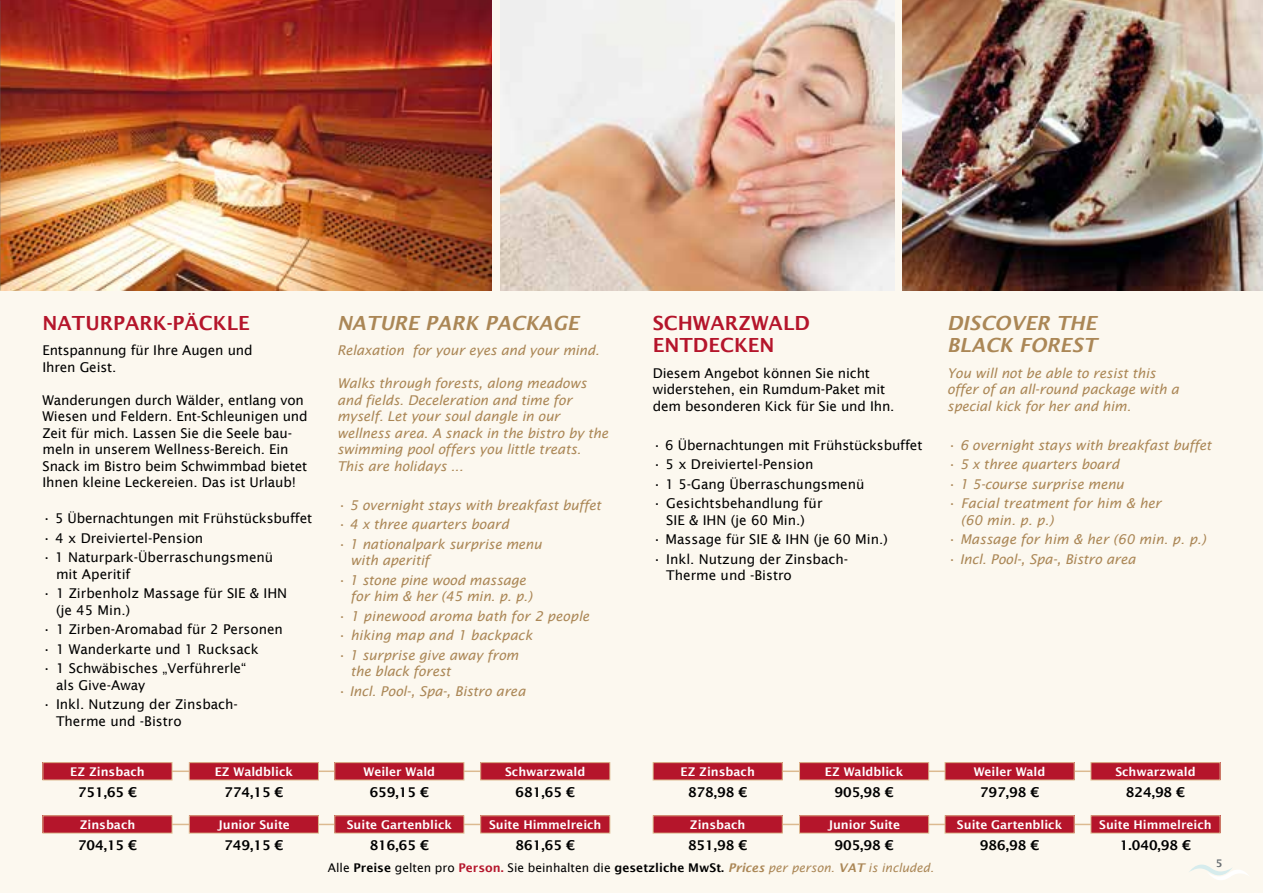
<style>
.page{position:relative;width:1263px;height:893px;background:#fcf8ef}
.page>*{position:absolute;margin:0;border:0;box-sizing:border-box;transform-origin:0 0}
.t1{font:italic 600 19.5px/22.5px "Lucida Sans";color:#ab8756}
.t2{font:600 19.5px/22.5px "Lucida Sans";color:#b5152b}
.t3{font:13.5px/16.5px "Lucida Sans";letter-spacing:-.01em;color:#000}
.t4{font:italic 13.5px/16.5px "Lucida Sans";letter-spacing:-.01em;color:#ab8756}
.t5{font:600 13.5px "Lucida Sans";color:#000}
.t6{font:600 12px "Lucida Sans";color:#fff}
.t7{font:12px "Lucida Sans";color:#000}
.t8{font:600 10.5px "Lucida Sans";color:#676d71}
.s1{font-weight:600}
.s2{font-weight:600;color:#b5152b}
.s3{font-weight:600;font-style:italic;color:#ab8756}
.s4{font-style:italic;color:#ab8756}
</style>
<div class="page">
<svg style="left:1189px;top:864px;width:59px;height:16px"></svg>
<hr style="left:141px;top:770px;width:377px;height:2px;background:#dcba90">
<hr style="left:141px;top:824px;width:377px;height:1px;background:#dcba90">
<div style="left:335px;top:763px;width:129px;height:17px;background:#b5152b"></div>
<div style="left:334px;top:762px;width:130px;height:18px;border:1px solid #dcba90"></div>
<div style="left:335px;top:816px;width:129px;height:17px;background:#b5152b"></div>
<div style="left:334px;top:815px;width:130px;height:18px;border:1px solid #dcba90"></div>
<div style="left:189px;top:763px;width:129px;height:17px;background:#b5152b"></div>
<div style="left:189px;top:762px;width:130px;height:18px;border:1px solid #dcba90"></div>
<div style="left:189px;top:816px;width:129px;height:17px;background:#b5152b"></div>
<div style="left:189px;top:815px;width:130px;height:18px;border:1px solid #dcba90"></div>
<div style="left:43px;top:763px;width:129px;height:17px;background:#b5152b"></div>
<div style="left:43px;top:762px;width:129px;height:18px;border:1px solid #dcba90"></div>
<div style="left:43px;top:816px;width:129px;height:17px;background:#b5152b"></div>
<div style="left:43px;top:815px;width:129px;height:18px;border:1px solid #dcba90"></div>
<div style="left:481px;top:763px;width:129px;height:17px;background:#b5152b"></div>
<div style="left:480px;top:762px;width:130px;height:18px;border:1px solid #dcba90"></div>
<div style="left:481px;top:816px;width:129px;height:17px;background:#b5152b"></div>
<div style="left:480px;top:815px;width:130px;height:18px;border:1px solid #dcba90"></div>
<img style="left:1px;top:0;width:491px;height:290px">
<img style="left:0;top:0;width:1px;height:290px">
<hr style="left:751px;top:770px;width:377px;height:2px;background:#dcba90">
<hr style="left:751px;top:824px;width:377px;height:1px;background:#dcba90">
<div style="left:945px;top:763px;width:129px;height:17px;background:#b5152b"></div>
<div style="left:945px;top:762px;width:129px;height:18px;border:1px solid #dcba90"></div>
<div style="left:945px;top:816px;width:129px;height:17px;background:#b5152b"></div>
<div style="left:945px;top:815px;width:129px;height:18px;border:1px solid #dcba90"></div>
<div style="left:799px;top:763px;width:130px;height:17px;background:#b5152b"></div>
<div style="left:799px;top:762px;width:130px;height:18px;border:1px solid #dcba90"></div>
<div style="left:799px;top:816px;width:130px;height:17px;background:#b5152b"></div>
<div style="left:799px;top:815px;width:130px;height:18px;border:1px solid #dcba90"></div>
<div style="left:653px;top:763px;width:129px;height:17px;background:#b5152b"></div>
<div style="left:653px;top:762px;width:130px;height:18px;border:1px solid #dcba90"></div>
<div style="left:653px;top:816px;width:129px;height:17px;background:#b5152b"></div>
<div style="left:653px;top:815px;width:130px;height:18px;border:1px solid #dcba90"></div>
<div style="left:1091px;top:763px;width:129px;height:17px;background:#b5152b"></div>
<div style="left:1090px;top:762px;width:130px;height:18px;border:1px solid #dcba90"></div>
<div style="left:1091px;top:816px;width:129px;height:17px;background:#b5152b"></div>
<div style="left:1090px;top:815px;width:130px;height:18px;border:1px solid #dcba90"></div>
<img style="left:500px;top:0;width:394px;height:290px">
<img style="left:903px;top:0;width:360px;height:290px">
<h1 class="t2" style="left:43px;top:311px;width:209px">Naturpark-Päckle</h1>
<p class="t3" style="left:43px;top:342px;width:212px">Entspannung für Ihre Augen und<br>Ihren Geist.</p>
<p class="t3" style="left:43px;top:392px;width:267px">Wanderungen durch Wälder, entlang von Wiesen und Feldern. Ent-Schleunigen und Zeit für mich. Lassen Sie die Seele bau&shy;meln in unserem Wellness-Bereich. Ein Snack im Bistro beim Schwimmbad bietet Ihnen kleine Leckereien. Das ist Urlaub!</p>
<p class="t3" style="left:43px;top:510px;width:271px">• 5 Übernachtungen mit Frühstücksbuffet</p>
<p class="t3" style="left:43px;top:530px;width:162px">• 4 x Dreiviertel-Pension</p>
<p class="t3" style="left:56px;top:549px;width:219px;text-indent:-14px">• 1 Naturpark-Überraschungsmenü mit Aperitif</p>
<p class="t3" style="left:56px;top:585px;width:233px;text-indent:-14px">• 1 Zirbenholz Massage für SIE &amp; IHN (je 45 Min.)</p>
<p class="t3" style="left:43px;top:621px;width:242px">• 1 Zirben-Aromabad für 2 Personen</p>
<p class="t3" style="left:43px;top:641px;width:218px">• 1 Wanderkarte und 1 Rucksack</p>
<p class="t3" style="left:56px;top:660px;width:192px;text-indent:-14px">• 1 Schwäbisches „Verführerle“ als Give-Away</p>
<p class="t3" style="left:56px;top:696px;width:183px;text-indent:-14px">• Inkl. Nutzung der Zinsbach-<br>Therme und -Bistro</p>
<h1 class="t1" style="left:337px;top:311px;width:103px">NATURE PAR</h1>
<h1 class="t1" style="left:465px;top:311px;width:89px">K PACKAGE</h1>
<p class="t4" style="left:337px;top:342px;width:264px">Relaxation for your eyes and your mind.</p>
<p class="t4" style="left:337px;top:375px;width:273px">Walks through forests, along meadows and fields. Deceleration and time for myself. Let your soul dangle in our wellness area. A snack in the bistro by the swimming pool offers you little treats.<br>This are holidays ...</p>
<p class="t4" style="left:337px;top:497px;width:265px">• 5 overnight stays with breakfast buffet</p>
<p class="t4" style="left:337px;top:516px;width:173px">• 4 x three quarters board</p>
<p class="t4" style="left:350px;top:536px;width:193px;text-indent:-14px">• 1 nationalpark surprise menu with aperitif</p>
<p class="t4" style="left:350px;top:572px;width:183px;text-indent:-14px">• 1 stone pine wood massage for him &amp; her (45 min. p. p.)</p>
<p class="t4" style="left:337px;top:608px;width:254px">• 1 pinewood aroma bath for 2 people</p>
<p class="t4" style="left:337px;top:627px;width:197px">• hiking map and 1 backpack</p>
<p class="t4" style="left:350px;top:647px;width:169px;text-indent:-14px">• 1 surprise give away from the black forest</p>
<p class="t4" style="left:337px;top:683px;width:190px">• Incl. Pool-, Spa-, Bistro area</p>
<h1 class="t2" style="left:653px;top:311px;width:159px">Schwarzwald<br>Entdecken</h1>
<p class="t3" style="left:653px;top:365px;width:243px">Diesem Angebot können Sie nicht widerstehen, ein Rumdum-Paket mit dem besonderen Kick für Sie und Ihn.</p>
<p class="t3" style="left:653px;top:437px;width:271px">• 6 Übernachtungen mit Frühstücksbuffet</p>
<p class="t3" style="left:653px;top:456px;width:162px">• 5 x Dreiviertel-Pension</p>
<p class="t3" style="left:653px;top:476px;width:213px">• 1 5-Gang Überraschungsmenü</p>
<p class="t3" style="left:653px;top:495px;width:171px;text-align:center">• Gesichtsbehandlung für<br>SIE &amp; IHN (je 60 Min.)</p>
<p class="t3" style="left:653px;top:531px;width:237px">• Massage für Sie &amp; Ihn (je 60 Min.)</p>
<p class="t3" style="left:666px;top:551px;width:183px;text-indent:-14px">• Inkl. Nutzung der Zinsbach-<br>Therme und -Bistro</p>
<h1 class="t1" style="left:947px;top:311px;width:151px">DISCOVER THE<br>BLACK FOREST</h1>
<p class="t4" style="left:947px;top:365px;width:233px">You will not be able to resist this offer of an all-round package with a special kick for her and him.</p>
<p class="t4" style="left:947px;top:437px;width:265px">• 6 overnight stays with breakfast buffet</p>
<p class="t4" style="left:947px;top:456px;width:173px">• 5 x three quarters board</p>
<p class="t4" style="left:947px;top:476px;width:178px">• 1 5-course surprise menu</p>
<p class="t4" style="left:961px;top:495px;width:202px;text-indent:-14px">• Facial treatment for him &amp; her (60 min. p. p.)</p>
<p class="t4" style="left:947px;top:531px;width:260px">• Massage for him &amp; her (60 min. p. p.)</p>
<p class="t4" style="left:947px;top:551px;width:190px">• Incl. Pool-, Spa-, Bistro area</p>
<p class="t6" style="left:70px;top:765px;width:76px">EZ Zinsbach</p>
<p class="t6" style="left:215px;top:765px;width:80px">EZ Waldblick</p>
<p class="t6" style="left:363px;top:765px;width:73px">Weiler Wald</p>
<p class="t6" style="left:505px;top:765px;width:82px">Schwarzwald</p>
<p class="t6" style="left:680px;top:765px;width:76px">EZ Zinsbach</p>
<p class="t6" style="left:825px;top:765px;width:80px">EZ Waldblick</p>
<p class="t6" style="left:974px;top:765px;width:73px">Weiler Wald</p>
<p class="t6" style="left:1115px;top:765px;width:82px">Schwarzwald</p>
<p class="t5" style="left:78px;top:785px;width:61px">751,65 €</p>
<p class="t5" style="left:224px;top:785px;width:61px">774,15 €</p>
<p class="t5" style="left:370px;top:785px;width:61px">659,15 €</p>
<p class="t5" style="left:515px;top:785px;width:61px">681,65 €</p>
<p class="t5" style="left:688px;top:785px;width:61px">878,98 €</p>
<p class="t5" style="left:834px;top:785px;width:61px">905,98 €</p>
<p class="t5" style="left:980px;top:785px;width:61px">797,98 €</p>
<p class="t5" style="left:1126px;top:785px;width:61px">824,98 €</p>
<p class="t6" style="left:80px;top:818px;width:57px">Zinsbach</p>
<p class="t6" style="left:218px;top:818px;width:74px">Junior Suite</p>
<p class="t6" style="left:347px;top:818px;width:107px">Suite Gartenblick</p>
<p class="t6" style="left:489px;top:818px;width:114px">Suite Himmelreich</p>
<p class="t6" style="left:690px;top:818px;width:57px">Zinsbach</p>
<p class="t6" style="left:828px;top:818px;width:74px">Junior Suite</p>
<p class="t6" style="left:957px;top:818px;width:107px">Suite Gartenblick</p>
<p class="t6" style="left:1099px;top:818px;width:114px">Suite Himmelreich</p>
<p class="t5" style="left:78px;top:838px;width:61px">704,15 €</p>
<p class="t5" style="left:224px;top:838px;width:61px">749,15 €</p>
<p class="t5" style="left:370px;top:838px;width:61px">816,65 €</p>
<p class="t5" style="left:515px;top:838px;width:61px">861,65 €</p>
<p class="t5" style="left:688px;top:838px;width:61px">851,98 €</p>
<p class="t5" style="left:834px;top:838px;width:61px">905,98 €</p>
<p class="t5" style="left:980px;top:838px;width:61px">986,98 €</p>
<p class="t5" style="left:1120px;top:838px;width:73px">1.040,98 €</p>
<p class="t7" style="left:328px;top:861px;width:608px">Alle <span class="s1">Preise</span> gelten pro <span class="s2">Person.</span> Sie beinhalten die <span class="s1">gesetzliche MwSt.</span> <span class="s3">PRICES</span> <span class="s4">per person.</span> <span class="s3">VAT</span> <span class="s4">is included.</span></p>
<p class="t8" style="left:1216px;top:857px;width:8px">5</p>
</div>
